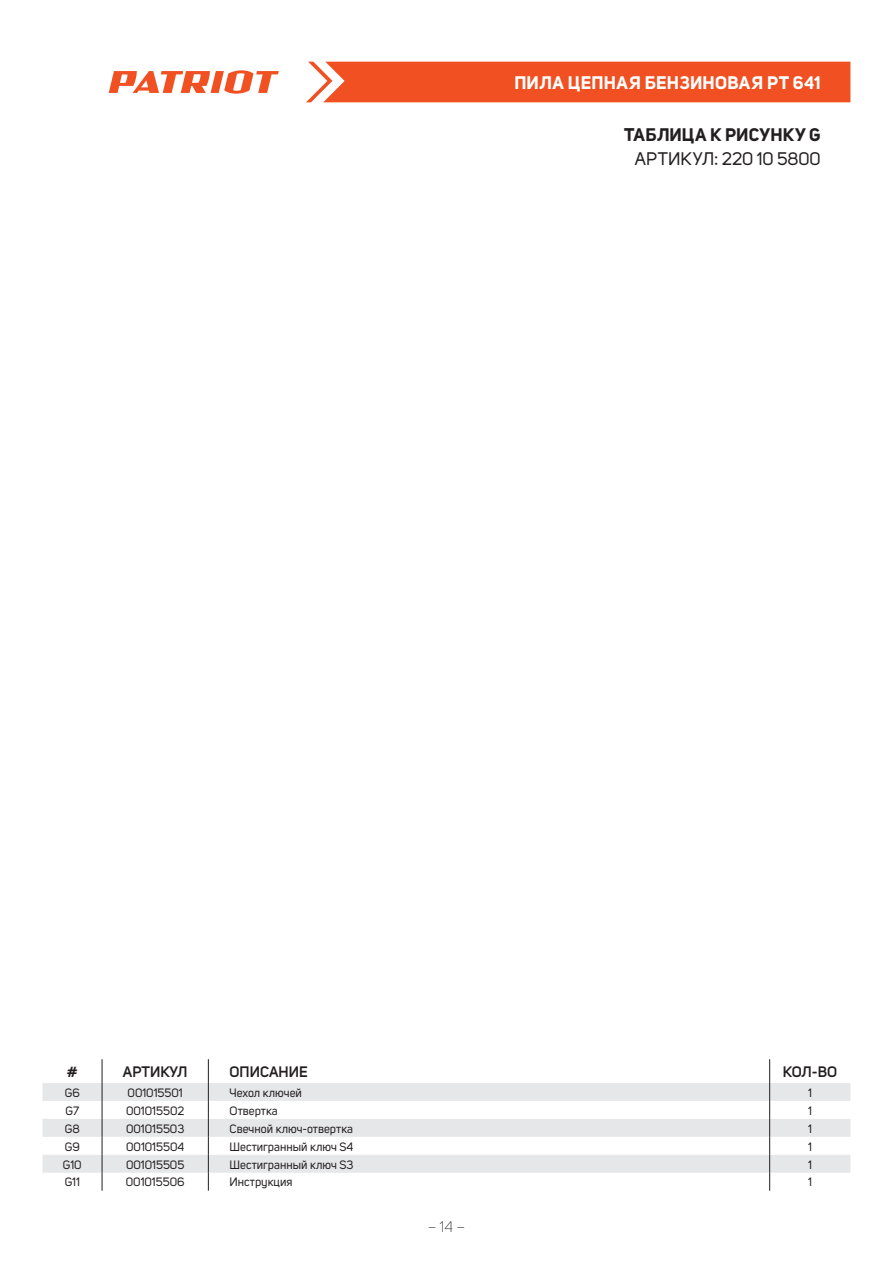
<style>
.page{position:relative;width:893px;height:1263px;background:#fff}
.page>*{position:absolute;margin:0;border:0;box-sizing:border-box;transform-origin:0 0}
.t1{font:700 18px "Uni Sans";letter-spacing:.02em;color:#fff}
.t2{font:18px "Uni Sans";color:#231f20}
.t3{font:700 18px "Uni Sans";letter-spacing:.02em;color:#231f20}
.t4{font:600 15px "Uni Sans";color:#231f20}
.t5{font:300 15px "Uni Sans";color:#231f20}
.t6{font:12px "Uni Sans";color:#231f20}
</style>
<div class="page">
<div style="left:306px;top:62px;width:544px;height:40px;background:#f15122"></div>
<svg style="left:109px;top:70px;width:170px;height:24px"></svg>
<svg style="left:43px;top:1083px;width:807px;height:90px;fill:#e6e7e9"></svg>
<svg style="left:102px;top:1059px;width:1px;height:132px"></svg>
<svg style="left:208px;top:1059px;width:1px;height:132px"></svg>
<svg style="left:769px;top:1059px;width:1px;height:132px"></svg>
<h1 class="t1" style="left:514px;top:72px;width:308px">ПИЛА ЦЕПНАЯ БЕНЗИНОВАЯ PT 641</h1>
<h1 class="t3" style="left:624px;top:123px;width:198px">ТАБЛИЦА К РИСУНКУ G</h1>
<h1 class="t2" style="left:635px;top:148px;width:188px">АРТИКУЛ: 220 10 5800</h1>
<p class="t4" style="left:67px;top:1063px;width:12px">#</p>
<p class="t4" style="left:123px;top:1063px;width:66px">АРТИКУЛ</p>
<p class="t4" style="left:230px;top:1063px;width:80px">ОПИСАНИЕ</p>
<p class="t4" style="left:783px;top:1063px;width:56px">КОЛ-ВО</p>
<p class="t6" style="left:65px;top:1085px;width:16px">G6</p>
<p class="t6" style="left:128px;top:1085px;width:57px">001015501</p>
<p class="t6" style="left:230px;top:1085px;width:74px">Чехол ключей</p>
<p class="t6" style="left:808px;top:1085px;width:5px">1</p>
<p class="t6" style="left:65px;top:1103px;width:15px">G7</p>
<p class="t6" style="left:126px;top:1103px;width:60px">001015502</p>
<p class="t6" style="left:230px;top:1103px;width:50px">Отвертка</p>
<p class="t6" style="left:808px;top:1103px;width:5px">1</p>
<p class="t6" style="left:65px;top:1121px;width:16px">G8</p>
<p class="t6" style="left:126px;top:1121px;width:60px">001015503</p>
<p class="t6" style="left:230px;top:1121px;width:125px">Свечной ключ-отвертка</p>
<p class="t6" style="left:808px;top:1121px;width:5px">1</p>
<p class="t6" style="left:65px;top:1139px;width:16px">G9</p>
<p class="t6" style="left:126px;top:1139px;width:60px">001015504</p>
<p class="t6" style="left:230px;top:1139px;width:125px">Шестигранный ключ S4</p>
<p class="t6" style="left:808px;top:1139px;width:5px">1</p>
<p class="t6" style="left:63px;top:1157px;width:20px">G10</p>
<p class="t6" style="left:126px;top:1157px;width:60px">001015505</p>
<p class="t6" style="left:230px;top:1157px;width:125px">Шестигранный ключ S3</p>
<p class="t6" style="left:808px;top:1157px;width:5px">1</p>
<p class="t6" style="left:65px;top:1175px;width:17px">G11</p>
<p class="t6" style="left:126px;top:1175px;width:60px">001015506</p>
<p class="t6" style="left:230px;top:1175px;width:64px">Инструкция</p>
<p class="t6" style="left:808px;top:1175px;width:5px">1</p>
<p class="t5" style="left:428px;top:1218px;width:39px">– 14 –</p>
</div>
